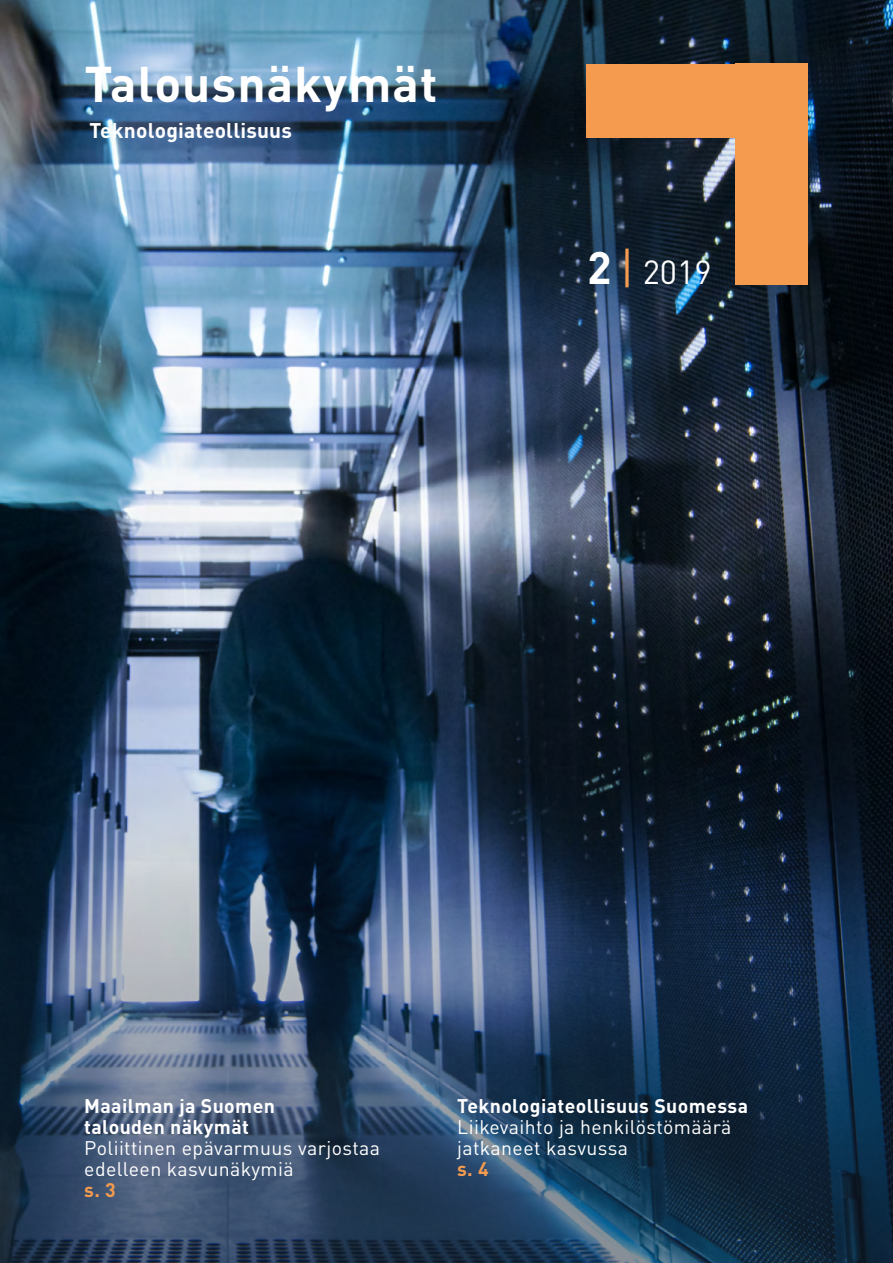
<style>
.page{position:relative;width:893px;height:1263px;background:#fff}
.page>*{position:absolute;margin:0;border:0;box-sizing:border-box;transform-origin:0 0}
.t1{font:700 49.5px "DIN Pro";letter-spacing:.02em;color:#fff}
.t2{font:33px "DIN Pro";color:#fff}
.t3{font:700 21px "DIN Pro";letter-spacing:.01em;color:#fff}
.t4{font:19.5px/21px "DIN Pro";letter-spacing:.02em;color:#fff}
.t5{font:700 19.5px/21px "DIN Pro";letter-spacing:.02em;color:#fff}
.t6{font:700 19.5px "DIN Pro";color:#f49b4f}
.s1{font-weight:700;font-size:45px}
.s2{font-size:45px;color:#f49b4f}
</style>
<div class="page">
<img style="left:0;top:0;width:893px;height:727px">
<svg style="left:0;top:727px;width:893px;height:536px;background:#2c415b"></svg>
<div style="left:587px;top:64px;width:221px;height:73px;background:#f49b4f"></div>
<div style="left:736px;top:64px;width:72px;height:221px;background:#f49b4f"></div>
<h1 class="t1" style="left:85px;top:45px;width:354px">Talousnäkymät</h1>
<p class="t3" style="left:90px;top:114px;width:204px">Teknologiateollisuus</p>
<h2 class="t2" style="left:587px;top:247px;width:126px"><span class="s1">2</span> <span class="s2">|</span> 2019</h2>
<p class="t5" style="left:84px;top:1094px;width:192px">Maailman ja Suomen talouden näkymät</p>
<p class="t4" style="left:84px;top:1136px;width:297px">Poliittinen epävarmuus varjostaa edelleen kasvunäkymiä</p>
<p class="t6" style="left:84px;top:1175px;width:33px">s. 3</p>
<p class="t5" style="left:457px;top:1094px;width:293px">Teknologiateollisuus Suomessa</p>
<p class="t4" style="left:457px;top:1115px;width:276px">Liikevaihto ja henkilöstömäärä jatkaneet kasvussa</p>
<p class="t6" style="left:457px;top:1154px;width:33px">s. 4</p>
</div>
